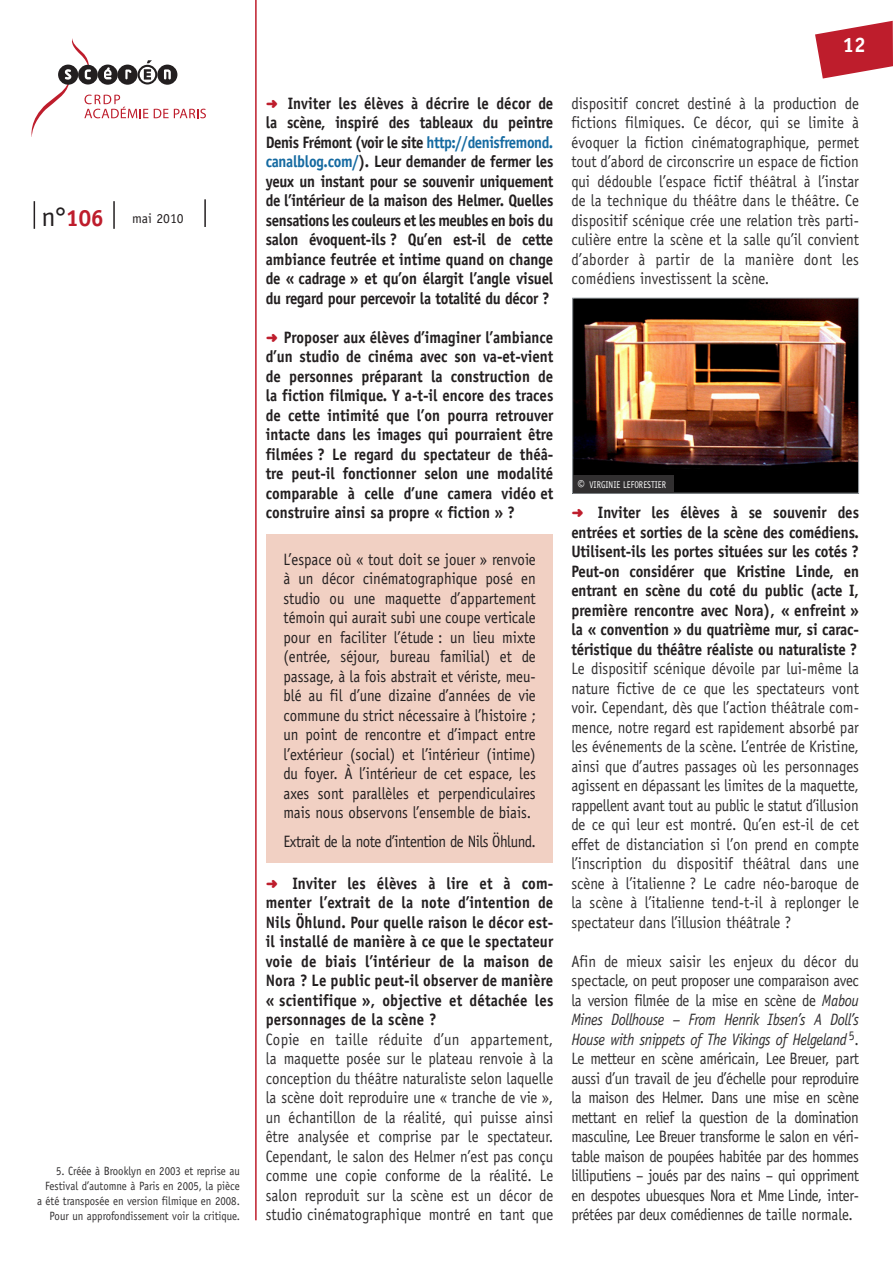
<style>
.page{position:relative;width:893px;height:1263px;background:#fff}
.page>*{position:absolute;margin:0;border:0;box-sizing:border-box;transform-origin:0 0}
.t1{font:700 21px "Officina Sans";color:#fff}
.t2{font:16.5px/19.5px "Officina Sans";color:#312f30;text-align:justify;scale:.9 1}
.t3{font:700 16.5px/19.5px "Officina Sans";letter-spacing:-.01em;color:#231f20;text-align:justify;scale:.9 1}
.t4{font:16.5px/19.5px "Officina Sans";letter-spacing:-.02em;color:#231f20;text-align:justify;scale:.9 1}
.t5{font:13.65px "Officina Sans Std";color:#231f20}
.t6{font:12px/15px "Officina Sans";color:#312f30;text-align:right;scale:.9 1}
.t7{font:9.75px "Officina Sans";color:#fff;scale:.85 1}
.s1{font-size:27.3px}
.s2{font-weight:700;font-size:23.4px;color:#be1d2c}
.s3{font-family:"Distro Bats";font-weight:400;font-size:13.5px;color:#be1d2c}
.s4{color:#156aa1}
.s5{font-weight:700;font-size:15.75px}
.s6{font-style:italic}
</style>
<div class="page">
<hr style="left:255px;top:0;width:2px;height:1220px;background:#be1d2c">
<svg style="left:31px;top:38px;width:175px;height:99px"></svg>
<hr style="left:204px;top:199px;width:2px;height:28px;background:#231f20">
<svg style="left:34px;top:201px;width:1px;height:28px"></svg>
<hr style="left:113px;top:201px;width:2px;height:28px;background:#231f20">
<svg style="left:815px;top:21px;width:78px;height:58px"></svg>
<div style="left:266px;top:534px;width:287px;height:329px;background:#f1d0c3"></div>
<img style="left:574px;top:300px;width:283px;height:192px">
<div style="left:572px;top:298px;width:287px;height:196px;border:1px solid #a5acb0"></div>
<div style="left:573px;top:476px;width:101px;height:17px;background:#312f30"></div>
<p class="t5" style="left:42px;top:210px;width:144px"><span class="s1">n°</span> <span class="s2">106</span> mai 2010</p>
<p class="t6" style="left:37px;top:1164px;width:227px">5. Créée à Brooklyn en 2003 et reprise au Festival d’automne à Paris en 2005, la pièce<br>a été transposée en version filmique en 2008.<br>Pour un approfondissement voir la critique.</p>
<p class="t3" style="left:266px;top:93px;width:321px"><span class="s3">b</span> Inviter les élèves à décrire le décor de la scène, inspiré des tableaux du peintre Denis Frémont (voir le site <span class="s4">http://denisfremond. canalblog.com/</span>). Leur demander de fermer les yeux un instant pour se souvenir uniquement de l’intérieur de la maison des Helmer. Quelles sensations les couleurs et les meubles en bois du salon évoquent-ils ? Qu’en est-il de cette ambiance feutrée et intime quand on change de « cadrage » et qu’on élargit l’angle visuel du regard pour percevoir la totalité du décor ?</p>
<p class="t3" style="left:266px;top:327px;width:321px"><span class="s3">b</span> Proposer aux élèves d’imaginer l’ambiance d’un studio de cinéma avec son va-et-vient de personnes préparant la construction de la fiction filmique. Y a-t-il encore des traces de cette intimité que l’on pourra retrouver intacte dans les images qui pourraient être filmées ? Le regard du spectateur de théâ&shy;tre peut-il fonctionner selon une modalité comparable à celle d’une camera vidéo et construire ainsi sa propre « fiction » ?</p>
<p class="t4" style="left:283px;top:549px;width:282px">L’espace où « tout doit se jouer » renvoie à un décor cinématographique posé en studio ou une maquette d’appartement témoin qui aurait subi une coupe verticale pour en faciliter l’étude : un lieu mixte (entrée, séjour, bureau familial) et de passage, à la fois abstrait et vériste, meu&shy;blé au fil d’une dizaine d’années de vie commune du strict nécessaire à l’histoire ; un point de rencontre et d’impact entre l’extérieur (social) et l’intérieur (intime) du foyer. À l’intérieur de cet espace, les axes sont parallèles et perpendiculaires mais nous observons l’ensemble de biais.</p>
<p class="t4" style="left:283px;top:831px;width:282px">Extrait de la note d’intention de Nils Öhlund.</p>
<p class="t3" style="left:266px;top:873px;width:321px"><span class="s3">b</span> Inviter les élèves à lire et à com&shy;menter l’extrait de la note d’intention de Nils Öhlund. Pour quelle raison le décor est&shy;il installé de manière à ce que le spectateur voie de biais l’intérieur de la maison de Nora ? Le public peut-il observer de manière « scientifique », objective et détachée les personnages de la scène ?</p>
<p class="t2" style="left:266px;top:1029px;width:321px">Copie en taille réduite d’un appartement, la maquette posée sur le plateau renvoie à la conception du théâtre naturaliste selon laquelle la scène doit reproduire une « tranche de vie », un échantillon de la réalité, qui puisse ainsi être analysée et comprise par le spectateur.<br>Cependant, le salon des Helmer n’est pas conçu comme une copie conforme de la réalité. Le salon reproduit sur la scène est un décor de studio cinématographique montré en tant que</p>
<p class="t1" style="left:843px;top:32px;width:22px">12</p>
<p class="t2" style="left:571px;top:93px;width:321px">dispositif concret destiné à la production de fictions filmiques. Ce décor, qui se limite à évoquer la fiction cinématographique, permet tout d’abord de circonscrire un espace de fiction qui dédouble l’espace fictif théâtral à l’instar de la technique du théâtre dans le théâtre. Ce dispositif scénique crée une relation très parti&shy;culière entre la scène et la salle qu’il convient d’aborder à partir de la manière dont les comédiens investissent la scène.</p>
<p class="t7" style="left:577px;top:478px;width:39px"><span class="s5">©</span> virginie</p>
<p class="t7" style="left:623px;top:478px;width:6px">leforestier</p>
<p class="t3" style="left:571px;top:503px;width:321px"><span class="s3">b</span> Inviter les élèves à se souvenir des entrées et sorties de la scène des comédiens.<br>Utilisent-ils les portes situées sur les cotés ?<br>Peut-on considérer que Kristine Linde, en entrant en scène du coté du public (acte I, première rencontre avec Nora), « enfreint » la « convention » du quatrième mur, si carac&shy;téristique du théâtre réaliste ou naturaliste ?</p>
<p class="t2" style="left:571px;top:659px;width:321px">Le dispositif scénique dévoile par lui-même la nature fictive de ce que les spectateurs vont voir. Cependant, dès que l’action théâtrale com&shy;mence, notre regard est rapidement absorbé par les événements de la scène. L’entrée de Kristine, ainsi que d’autres passages où les personnages agissent en dépassant les limites de la maquette, rappellent avant tout au public le statut d’illusion de ce qui leur est montré. Qu’en est-il de cet effet de distanciation si l’on prend en compte l’inscription du dispositif théâtral dans une scène à l’italienne ? Le cadre néo-baroque de la scène à l’italienne tend-t-il à replonger le spectateur dans l’illusion théâtrale ?</p>
<p class="t2" style="left:571px;top:951px;width:321px">Afin de mieux saisir les enjeux du décor du spectacle, on peut proposer une comparaison avec la version filmée de la mise en scène de <span class="s6">Mabou Mines Dollhouse – From Henrik Ibsen’s A Doll’s House with snippets of The Vikings of Helgeland</span> <sup>5</sup>.<br>Le metteur en scène américain, Lee Breuer, part aussi d’un travail de jeu d’échelle pour reproduire la maison des Helmer. Dans une mise en scène mettant en relief la question de la domination masculine, Lee Breuer transforme le salon en véri&shy;table maison de poupées habitée par des hommes lilliputiens – joués par des nains – qui oppriment en despotes ubuesques Nora et Mme Linde, inter&shy;prétées par deux comédiennes de taille normale.</p>
</div>
